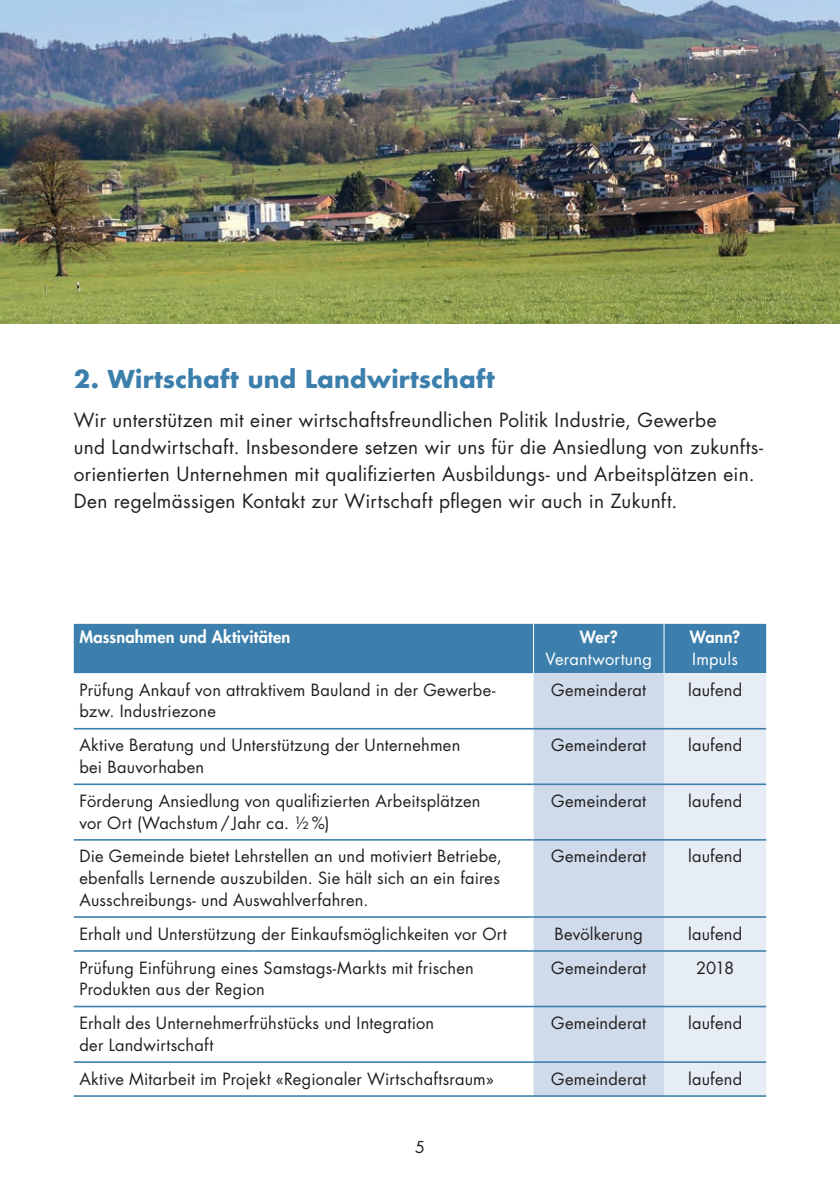
<style>
.page{position:relative;width:840px;height:1191px;background:#fff}
.page>*{position:absolute;margin:0;border:0;box-sizing:border-box;transform-origin:0 0}
.t1{font:700 24px "Futura Std";letter-spacing:.01em;color:#3d7fac}
.t2{font:19px/27px "Futura Std";letter-spacing:.02em;color:#231f20}
.t3{font:16.4px/21.6px "Futura Std";letter-spacing:.015em;color:#231f20}
.t4{font:800 16.4px "Futura Std";letter-spacing:.015em;color:#fff}
.t5{font:16.4px "Futura Std";letter-spacing:.01em;color:#fff}
.t6{font:16px "Futura Std";color:#231f20}
</style>
<div class="page">
<div style="left:74px;top:624px;width:691px;height:49px;background:#3d7fac"></div>
<svg style="left:533px;top:673px;width:130px;height:422px;background:#d0dcea"></svg>
<div style="left:663px;top:673px;width:102px;height:422px;background:#e7edf5"></div>
<hr style="left:74px;top:728px;width:459px;height:1px;background:#3d7fac">
<hr style="left:533px;top:728px;width:130px;height:1px;background:#3d7fac">
<hr style="left:663px;top:728px;width:102px;height:1px;background:#3d7fac">
<hr style="left:74px;top:783px;width:459px;height:2px;background:#3d7fac">
<hr style="left:533px;top:783px;width:130px;height:2px;background:#3d7fac">
<hr style="left:663px;top:783px;width:102px;height:2px;background:#3d7fac">
<hr style="left:74px;top:839px;width:459px;height:1px;background:#3d7fac">
<hr style="left:533px;top:839px;width:130px;height:1px;background:#3d7fac">
<hr style="left:663px;top:839px;width:102px;height:1px;background:#3d7fac">
<hr style="left:74px;top:916px;width:459px;height:1px;background:#3d7fac">
<hr style="left:533px;top:916px;width:130px;height:1px;background:#3d7fac">
<hr style="left:663px;top:916px;width:102px;height:1px;background:#3d7fac">
<hr style="left:74px;top:950px;width:459px;height:1px;background:#3d7fac">
<hr style="left:533px;top:950px;width:130px;height:1px;background:#3d7fac">
<hr style="left:663px;top:950px;width:102px;height:1px;background:#3d7fac">
<hr style="left:74px;top:1005px;width:459px;height:2px;background:#3d7fac">
<hr style="left:533px;top:1005px;width:130px;height:2px;background:#3d7fac">
<hr style="left:663px;top:1005px;width:102px;height:2px;background:#3d7fac">
<hr style="left:74px;top:1061px;width:459px;height:2px;background:#3d7fac">
<hr style="left:533px;top:1061px;width:130px;height:2px;background:#3d7fac">
<hr style="left:663px;top:1061px;width:102px;height:2px;background:#3d7fac">
<hr style="left:74px;top:1095px;width:459px;height:1px;background:#3d7fac">
<hr style="left:533px;top:1095px;width:130px;height:1px;background:#3d7fac">
<hr style="left:663px;top:1095px;width:102px;height:1px;background:#3d7fac">
<hr style="left:533px;top:624px;width:1px;height:49px;background:#fff">
<hr style="left:663px;top:624px;width:1px;height:49px;background:#fff">
<img style="left:0;top:0;width:839px;height:323px">
<h1 class="t1" style="left:74px;top:363px;width:422px">2. Wirtschaft und Landwirtschaft</h1>
<p class="t2" style="left:74px;top:406px;width:690px">Wir unterstützen mit einer wirtschaftsfreundlichen Politik Industrie, Gewerbe<br>und Landwirtschaft. Insbesondere setzen wir uns für die Ansiedlung von zukunfts&shy;orientierten Unternehmen mit qualifizierten Ausbildungs- und Arbeitsplätzen ein.<br>Den regelmässigen Kontakt zur Wirtschaft pflegen wir auch in Zukunft.</p>
<p class="t4" style="left:79px;top:626px;width:212px">Massnahmen und Aktivitäten</p>
<p class="t4" style="left:579px;top:626px;width:39px">Wer?</p>
<p class="t5" style="left:545px;top:648px;width:108px">Verantwortung</p>
<p class="t4" style="left:689px;top:626px;width:52px">Wann?</p>
<p class="t5" style="left:692px;top:648px;width:47px">Impuls</p>
<p class="t3" style="left:79px;top:679px;width:417px">Prüfung Ankauf von attraktivem Bauland in der Gewerbe&shy;bzw. Industriezone</p>
<p class="t3" style="left:551px;top:679px;width:96px">Gemeinderat</p>
<p class="t3" style="left:687px;top:679px;width:56px">laufend</p>
<p class="t3" style="left:79px;top:734px;width:382px">Aktive Beratung und Unterstützung der Unternehmen bei Bauvorhaben</p>
<p class="t3" style="left:551px;top:734px;width:96px">Gemeinderat</p>
<p class="t3" style="left:687px;top:734px;width:56px">laufend</p>
<p class="t3" style="left:79px;top:790px;width:402px">Förderung Ansiedlung von qualifizierten Arbeitsplätzen vor Ort (Wachstum/Jahr ca. ½%)</p>
<p class="t3" style="left:551px;top:790px;width:96px">Gemeinderat</p>
<p class="t3" style="left:687px;top:790px;width:56px">laufend</p>
<p class="t3" style="left:79px;top:846px;width:423px;text-align:justify">Die Gemeinde bietet Lehrstellen an und motiviert Betriebe, ebenfalls Lernende auszubilden. Sie hält sich an ein faires Ausschreibungs- und Auswahlverfahren.</p>
<p class="t3" style="left:551px;top:846px;width:96px">Gemeinderat</p>
<p class="t3" style="left:687px;top:846px;width:56px">laufend</p>
<p class="t3" style="left:79px;top:923px;width:428px">Erhalt und Unterstützung der Einkaufsmöglichkeiten vor Ort</p>
<p class="t3" style="left:554px;top:923px;width:90px">Bevölkerung</p>
<p class="t3" style="left:687px;top:923px;width:56px">laufend</p>
<p class="t3" style="left:79px;top:957px;width:396px">Prüfung Einführung eines Samstags-Markts mit frischen<br>Produkten aus der Region</p>
<p class="t3" style="left:551px;top:957px;width:96px">Gemeinderat</p>
<p class="t3" style="left:695px;top:957px;width:39px">2018</p>
<p class="t3" style="left:79px;top:1012px;width:356px">Erhalt des Unternehmerfrühstücks und Integration der Landwirtschaft</p>
<p class="t3" style="left:551px;top:1012px;width:96px">Gemeinderat</p>
<p class="t3" style="left:687px;top:1012px;width:56px">laufend</p>
<p class="t3" style="left:79px;top:1068px;width:416px">Aktive Mitarbeit im Projekt «Regionaler Wirtschaftsraum»</p>
<p class="t3" style="left:551px;top:1068px;width:96px">Gemeinderat</p>
<p class="t3" style="left:687px;top:1068px;width:56px">laufend</p>
<p class="t6" style="left:415px;top:1137px;width:11px">5</p>
</div>
